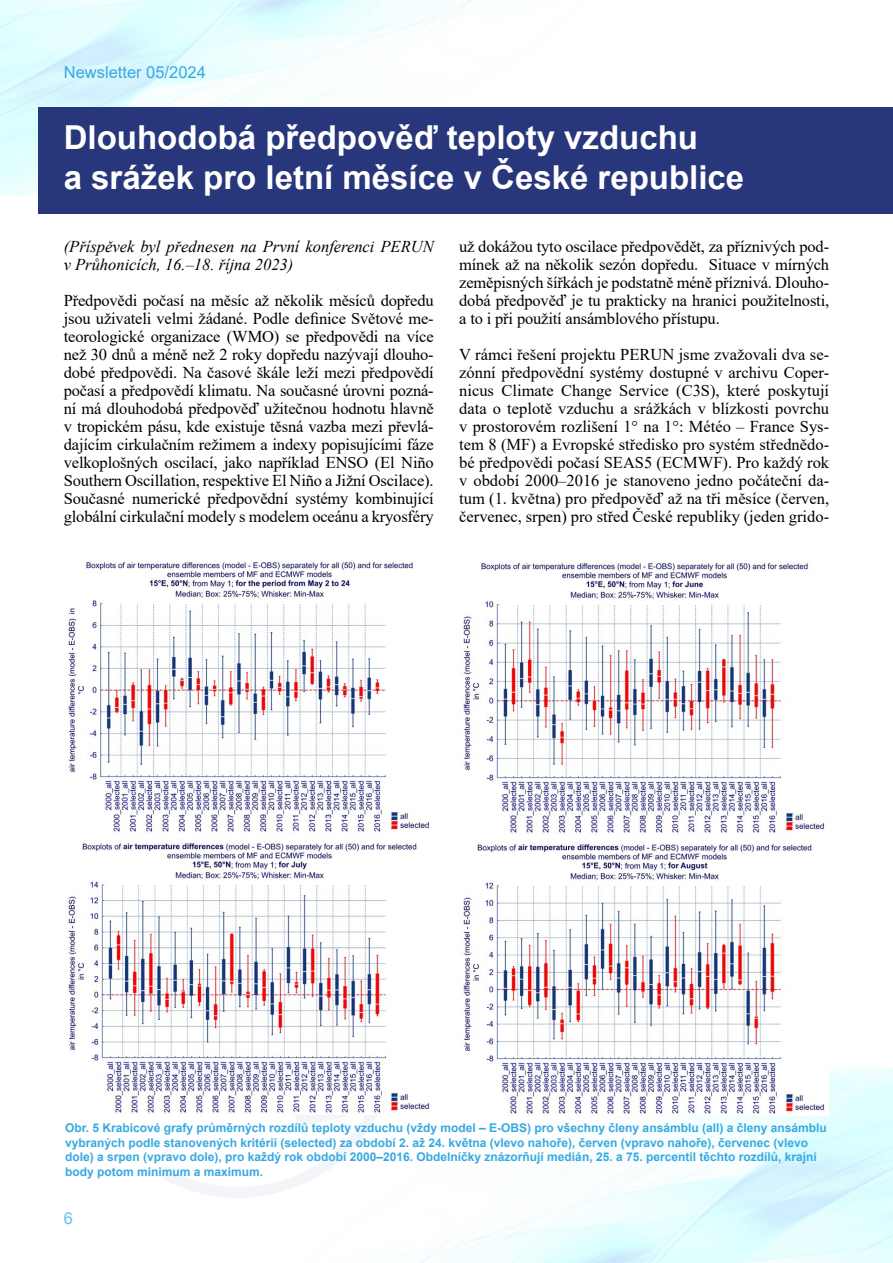
<style>
.page{position:relative;width:893px;height:1263px;background:#fff}
.page>*{position:absolute;margin:0;border:0;box-sizing:border-box;transform-origin:0 0}
.t1{font:700 33px/39.6px "Arial";color:#fff}
.t2{font:16.5px/18px "Times New Roman";letter-spacing:-.01em;color:#000;text-align:justify}
.t3{font:italic 16.5px/18px "Times New Roman";color:#000}
.t4{font:16.5px "Arial";color:#36a9e1}
.t5{font:700 12px/14.4px "Arial";color:#36a9e1}
</style>
<div class="page">
<img style="left:0;top:0;width:473px;height:196px">
<svg style="left:108px;top:1114px;width:316px;height:100px"></svg>
<div style="left:39px;top:107px;width:854px;height:107px;background:#28367b"></div>
<img style="left:65px;top:560px;width:365px;height:273px">
<img style="left:460px;top:561px;width:365px;height:273px">
<img style="left:65px;top:841px;width:369px;height:273px">
<img style="left:460px;top:842px;width:369px;height:273px">
<svg style="left:67px;top:923px;width:82px;height:70px"></svg>
<svg style="left:156px;top:896px;width:203px;height:252px"></svg>
<p class="t4" style="left:64px;top:61px;width:144px">Newsletter 05/2024</p>
<h1 class="t1" style="left:64px;top:118px;width:682px">Dlouhodobá předpověď teploty vzduchu<br>a srážek pro letní měsíce v České republice</h1>
<p class="t3" style="left:64px;top:237px;width:371px">(Příspěvek byl přednesen na První konferenci PERUN v Průhonicích, 16.–18. října 2023)</p>
<p class="t2" style="left:64px;top:291px;width:372px">Předpovědi počasí na měsíc až několik měsíců dopředu jsou uživateli velmi žádané. Podle definice Světové me&shy;teorologické organizace (WMO) se předpovědi na více než 30 dnů a méně než 2 roky dopředu nazývají dlouho&shy;dobé předpovědi. Na časové škále leží mezi předpovědí počasí a předpovědí klimatu. Na současné úrovni pozná&shy;ní má dlouhodobá předpověď užitečnou hodnotu hlavně v tropickém pásu, kde existuje těsná vazba mezi převlá&shy;dajícím cirkulačním režimem a indexy popisujícími fáze velkoplošných oscilací, jako například ENSO (El Niño Southern Oscillation, respektive El Niño a Jižní Oscilace).<br>Současné numerické předpovědní systémy kombinující globální cirkulační modely s modelem oceánu a kryosféry</p>
<p class="t2" style="left:459px;top:237px;width:371px">už dokážou tyto oscilace předpovědět, za příznivých pod&shy;mínek až na několik sezón dopředu. Situace v mírných zeměpisných šířkách je podstatně méně příznivá. Dlouho&shy;dobá předpověď je tu prakticky na hranici použitelnosti, a to i při použití ansámblového přístupu.</p>
<p class="t2" style="left:459px;top:345px;width:371px">V rámci řešení projektu PERUN jsme zvažovali dva se&shy;zónní předpovědní systémy dostupné v archivu Coper&shy;nicus Climate Change Service (C3S), které poskytují data o teplotě vzduchu a srážkách v blízkosti povrchu v prostorovém rozlišení 1° na 1°: Météo – France Sys&shy;tem 8 (MF) a Evropské středisko pro systém střednědo&shy;bé předpovědi počasí SEAS5 (ECMWF). Pro každý rok v období 2000–2016 je stanoveno jedno počáteční da&shy;tum (1. května) pro předpověď až na tři měsíce (červen, červenec, srpen) pro střed České republiky (jeden grido-</p>
<p class="t5" style="left:65px;top:1121px;width:763px">Obr. 5 Krabicové grafy průměrných rozdílů teploty vzduchu (vždy model – E-OBS) pro všechny členy ansámblu (all) a členy ansámblu vybraných podle stanovených kritérií (selected) za období 2. až 24. května (vlevo nahoře), červen (vpravo nahoře), červenec (vlevo dole) a srpen (vpravo dole), pro každý rok období 2000–2016. Obdelníčky znázorňují medián, 25. a 75. percentil těchto rozdílů, krajní body potom minimum a maximum.</p>
<p class="t4" style="left:64px;top:1207px;width:11px">6</p>
</div>
